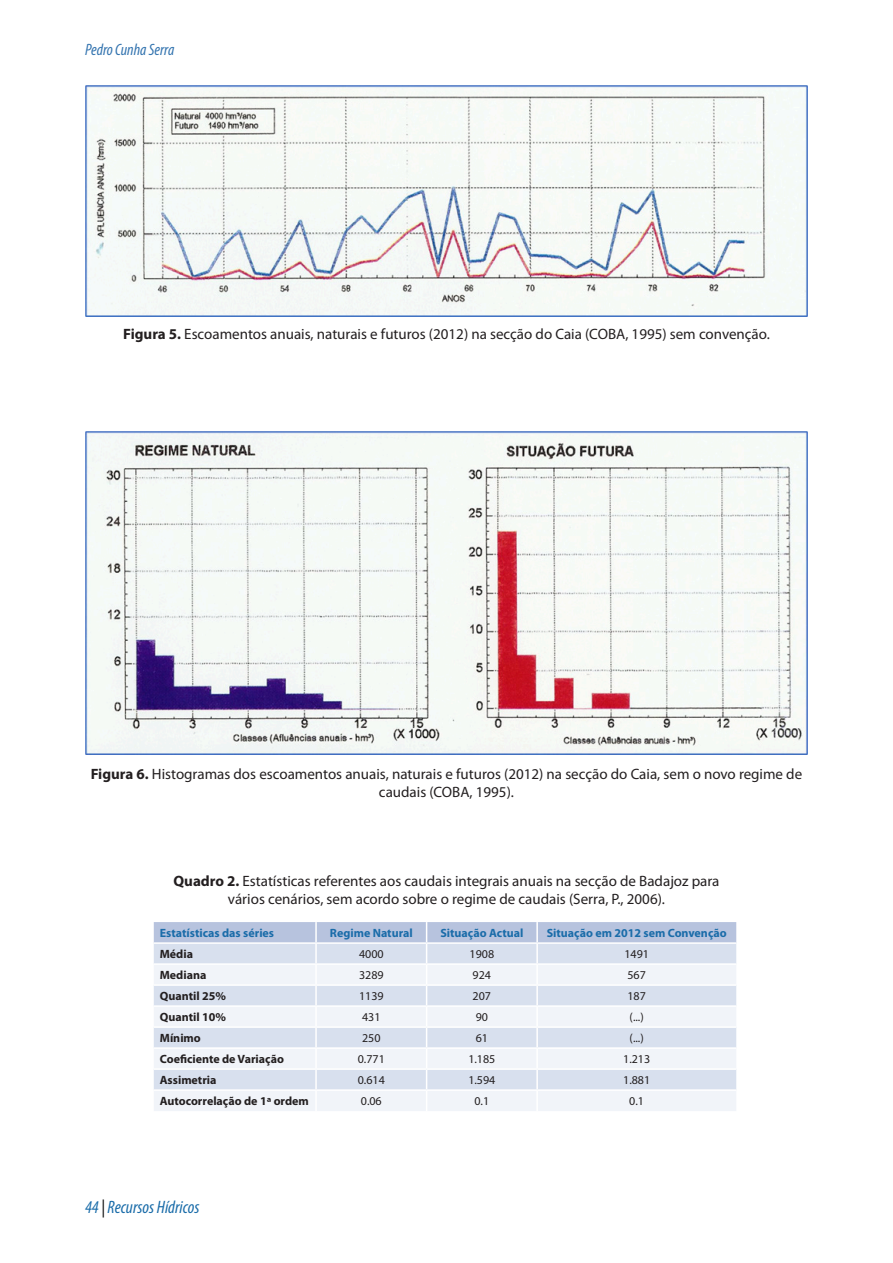
<style>
.page{position:relative;width:893px;height:1263px;background:#fff}
.page>*{position:absolute;margin:0;border:0;box-sizing:border-box;transform-origin:0 0}
.t1{font:italic condensed 18px "Myriad Pro";color:#1a6ca9}
.t2{font:italic condensed 16.5px "Myriad Pro";color:#3575b0}
.Legenda_figura{font:15px/18px "Myriad Pro";color:#231f20;text-align:center}
.Corpo_texto{font:700 12px "Myriad Pro";color:#231f20}
.Corpo_texto-2{font:12px "Myriad Pro";color:#231f20}
.Corpo_texto-3{font:700 12px "Myriad Pro";color:#1a6ca9}
.s1{font-weight:700}
.s2{color:#000}
</style>
<div class="page">
<img style="left:85px;top:85px;width:723px;height:231px">
<img style="left:85px;top:432px;width:723px;height:323px">
<svg style="left:154px;top:922px;width:582px;height:189px"></svg>
<hr style="left:537px;top:1089px;width:199px;height:2px;background:#fff">
<hr style="left:536px;top:1091px;width:2px;height:20px;background:#fff">
<p class="t2" style="left:85px;top:39px;width:91px">Pedro Cunha Serra</p>
<p class="Legenda_figura" style="left:123px;top:324px;width:648px"><span class="s1">Figura 5.</span> Escoamentos anuais, naturais e futuros (2012) na secção do Caia (COBA, 1995) sem convenção.</p>
<p class="Legenda_figura" style="left:91px;top:764px;width:713px"><span class="s1">Figura 6.</span> Histogramas dos escoamentos anuais, naturais e futuros (2012) na secção do Caia, sem o novo regime de caudais (COBA, 1995).</p>
<p class="Legenda_figura" style="left:173px;top:871px;width:548px"><span class="s1">Quadro 2.</span> Estatísticas referentes aos caudais integrais anuais na secção de Badajoz para vários cenários, sem acordo sobre o regime de caudais (Serra, P., 2006).</p>
<p class="Corpo_texto-3" style="left:160px;top:925px;width:116px">Estatísticas das séries</p>
<p class="Corpo_texto-3" style="left:330px;top:925px;width:84px">Regime Natural</p>
<p class="Corpo_texto-3" style="left:440px;top:925px;width:84px">Situação Actual</p>
<p class="Corpo_texto-3" style="left:547px;top:925px;width:181px">Situação em 2012 sem Convenção</p>
<p class="Corpo_texto" style="left:160px;top:946px;width:35px">Média</p>
<p class="Corpo_texto-2" style="left:359px;top:947px;width:26px">4000</p>
<p class="Corpo_texto-2" style="left:470px;top:947px;width:26px">1908</p>
<p class="Corpo_texto-2" style="left:624px;top:947px;width:26px">1491</p>
<p class="Corpo_texto" style="left:160px;top:967px;width:48px">Mediana</p>
<p class="Corpo_texto-2" style="left:359px;top:968px;width:26px">3289</p>
<p class="Corpo_texto-2" style="left:473px;top:968px;width:20px">924</p>
<p class="Corpo_texto-2" style="left:627px;top:968px;width:20px">567</p>
<p class="Corpo_texto" style="left:160px;top:988px;width:68px">Quantil 25%</p>
<p class="Corpo_texto-2" style="left:359px;top:989px;width:26px">1139</p>
<p class="Corpo_texto-2" style="left:473px;top:989px;width:20px">207</p>
<p class="Corpo_texto-2" style="left:627px;top:989px;width:20px">187</p>
<p class="Corpo_texto" style="left:160px;top:1009px;width:68px">Quantil 10%</p>
<p class="Corpo_texto-2" style="left:362px;top:1010px;width:20px">431</p>
<p class="Corpo_texto-2" style="left:476px;top:1010px;width:14px">90</p>
<p class="Corpo_texto-2" style="left:630px;top:1010px;width:16px">(...)</p>
<p class="Corpo_texto" style="left:160px;top:1030px;width:43px">Mínimo</p>
<p class="Corpo_texto-2" style="left:362px;top:1031px;width:20px">250</p>
<p class="Corpo_texto-2" style="left:476px;top:1031px;width:14px">61</p>
<p class="Corpo_texto-2" style="left:630px;top:1031px;width:16px">(...)</p>
<p class="Corpo_texto" style="left:160px;top:1051px;width:126px">Coeficiente de Variação</p>
<p class="Corpo_texto-2" style="left:358px;top:1052px;width:29px">0.771</p>
<p class="Corpo_texto-2" style="left:468px;top:1052px;width:29px">1.185</p>
<p class="Corpo_texto-2" style="left:623px;top:1052px;width:29px">1.213</p>
<p class="Corpo_texto" style="left:160px;top:1072px;width:58px">Assimetria</p>
<p class="Corpo_texto-2" style="left:358px;top:1073px;width:29px">0.614</p>
<p class="Corpo_texto-2" style="left:468px;top:1073px;width:29px">1.594</p>
<p class="Corpo_texto-2" style="left:623px;top:1073px;width:29px">1.881</p>
<p class="Corpo_texto" style="left:160px;top:1093px;width:151px">Autocorrelação de 1ª ordem</p>
<p class="Corpo_texto-2" style="left:361px;top:1094px;width:22px">0.06</p>
<p class="Corpo_texto-2" style="left:474px;top:1094px;width:16px">0.1</p>
<p class="Corpo_texto-2" style="left:629px;top:1094px;width:16px">0.1</p>
<p class="t1" style="left:85px;top:1196px;width:116px">44 <span class="s2">|</span> Recursos Hídricos</p>
</div>
